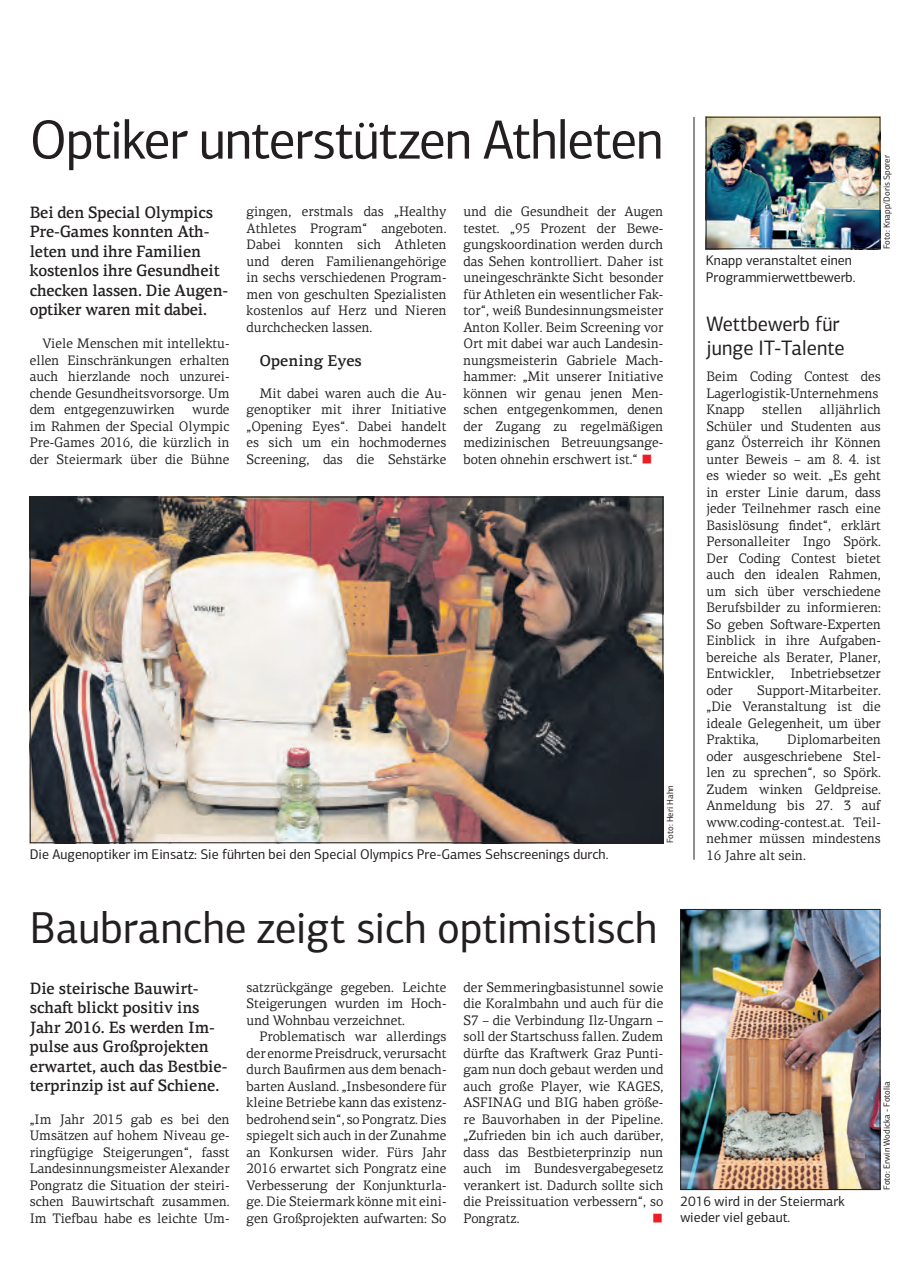
<style>
.page{position:relative;width:910px;height:1276px;background:#fff}
.page>*{position:absolute;margin:0;border:0;box-sizing:border-box;transform-origin:0 0}
.Titel_37{font:55.5px "PF Centro Sans Pro";letter-spacing:-.025em;color:#231f20;scale:.96 1}
.Titel_30{font:45px "PF Centro Sans Pro";letter-spacing:-.005em;color:#231f20;scale:.96 1}
.Titel_1-Spalter{font:21px/24px "PF Centro Sans Pro";color:#231f20;scale:.96 1}
.Vorspann_1sp{font:500 16.5px/19.5px "PF Centro Serif Pro";letter-spacing:-.01em;color:#231f20;scale:.96 1}
.ZwiTi{font:500 15.75px "PF Centro Serif Pro";color:#231f20}
.Bildtext{font:14.1px/16.5px "PF Centro Sans Pro";color:#231f20}
.GS_Centro_Serif_9_2{font:13.8px/16.5px "PF Centro Serif Pro";color:#231f20;text-align:justify;scale:.96 1}
.GS_Centro_Serif_9_2-2{font:13.8px "PF Centro Serif Pro";color:#ee1d23;scale:.96 1}
.Bildtext-2{font:9px "PF Centro Sans Pro";color:#231f20}
.s1{color:#ee1d23}
</style>
<div class="page">
<img style="left:32px;top:498px;width:629px;height:343px">
<img style="left:708px;top:119px;width:170px;height:128px">
<div style="left:706px;top:117px;width:174px;height:132px;border:1px solid #231f20"></div>
<hr style="left:694px;top:117px;width:1px;height:742px;background:#231f20">
<img style="left:682px;top:911px;width:196px;height:276px">
<div style="left:680px;top:909px;width:200px;height:280px;border:1px solid #231f20"></div>
<p class="Titel_37" style="left:30px;top:106px;width:662px">Optiker unterstützen Athleten</p>
<p class="Vorspann_1sp" style="left:30px;top:203px;width:208px">Bei den Special Olympics<br>Pre-Games konnten Ath&shy;leten und ihre Familien kostenlos ihre Gesundheit checken lassen. Die Augen&shy;optiker waren mit dabei.</p>
<p class="GS_Centro_Serif_9_2" style="left:30px;top:335px;width:210px;text-indent:13px">Viele Menschen mit intellektu&shy;ellen Einschränkungen erhalten auch hierzlande noch unzurei&shy;chende Gesundheitsvorsorge. Um dem entgegenzuwirken</p>
<p class="GS_Centro_Serif_9_2" style="left:463px;top:203px;width:210px">und die Gesundheit der Augen testet. „95 Prozent der Bewe&shy;gungskoordination werden durch das Sehen kontrolliert. Daher ist uneingeschränkte Sicht besonder für Athleten ein wesentlicher Fak&shy;tor“, weiß Bundesinnungsmeister Anton Koller. Beim Screening vor Ort mit dabei war auch Landesin&shy;nungsmeisterin Gabriele Mach&shy;hammer: „Mit unserer Initiative können wir genau jenen Men&shy;schen entgegenkommen, denen der Zugang zu regelmäßigen medizinischen Betreuungsange&shy;boten ohnehin erschwert ist.“ <span class="s1">■</span></p>
<p class="GS_Centro_Serif_9_2" style="left:247px;top:203px;width:210px">gingen, erstmals das „Healthy Athletes Program“ angeboten.<br>Dabei konnten sich Athleten und deren Familienangehörige in sechs verschiedenen Program&shy;men von geschulten Spezialisten kostenlos auf Herz und Nieren durchchecken lassen.</p>
<p class="ZwiTi" style="left:259px;top:351px;width:104px">Opening Eyes</p>
<p class="GS_Centro_Serif_9_2" style="left:247px;top:385px;width:210px;text-indent:13px">Mit dabei waren auch die Au&shy;genoptiker mit ihrer Initiative „Opening Eyes“. Dabei handelt es sich um ein hochmodernes Screening, das die Sehstärke</p>
<p class="GS_Centro_Serif_9_2" style="left:30px;top:401px;width:210px;text-indent:162px">wurde im Rahmen der Special Olympic Pre-Games 2016, die kürzlich in der Steiermark über die Bühne</p>
<p class="Bildtext" style="left:30px;top:846px;width:580px">Die Augenoptiker im Einsatz: Sie führten bei den Special Olympics Pre-Games Sehscreenings durch.</p>
<p class="Bildtext-2" style="left:665px;top:843px;width:59px;rotate:-90deg">Foto: Heri Hahn</p>
<p class="Bildtext" style="left:706px;top:252px;width:151px">Knapp veranstaltet einen<br>Programmierwettbewerb.</p>
<p class="Bildtext-2" style="left:881px;top:249px;width:95px;rotate:-90deg">Foto: Knapp/Doris Sporer</p>
<p class="Titel_1-Spalter" style="left:706px;top:312px;width:145px">Wettbewerb für junge IT-Talente</p>
<p class="GS_Centro_Serif_9_2" style="left:706px;top:368px;width:183px;text-align:left">Beim Coding Contest des<br>Lagerlogistik-Unternehmens<br>Knapp</p>
<p class="GS_Centro_Serif_9_2" style="left:706px;top:401px;width:183px;text-indent:113px">alljährlich Schüler und Studenten aus ganz Österreich ihr Können unter Beweis – am 8. 4. ist es wieder so weit. „Es geht in erster Linie darum, dass jeder Teilnehmer rasch eine Basislösung findet“, erklärt Personalleiter Ingo Spörk.<br>Der Coding Contest bietet auch den idealen Rahmen, um sich über verschiedene Berufsbilder zu informieren:<br>So geben Software-Experten Einblick in ihre Aufgaben&shy;bereiche als Berater, Planer, Entwickler, Inbetriebsetzer oder</p>
<p class="GS_Centro_Serif_9_2" style="left:762px;top:401px;width:43px">stellen</p>
<p class="GS_Centro_Serif_9_2" style="left:706px;top:682px;width:183px;text-indent:51px">Support-Mitarbeiter. „Die Veranstaltung ist die ideale Gelegenheit, um über Praktika,</p>
<p class="GS_Centro_Serif_9_2" style="left:706px;top:731px;width:183px;text-indent:81px">Diplomarbeiten oder ausgeschriebene Stel&shy;len zu sprechen“, so Spörk.<br>Zudem winken Geldpreise.<br>Anmeldung bis 27. 3 auf www.coding-contest.at. Teil&shy;nehmer müssen mindestens 16 Jahre alt sein.</p>
<p class="Titel_30" style="left:30px;top:900px;width:655px">Baubranche zeigt sich optimistisch</p>
<p class="Vorspann_1sp" style="left:30px;top:978px;width:207px">Die steirische Bauwirt&shy;schaft blickt positiv ins<br>Jahr 2016. Es werden Im&shy;pulse aus Großprojekten erwartet, auch das Bestbie&shy;terprinzip ist auf Schiene.</p>
<p class="GS_Centro_Serif_9_2" style="left:30px;top:1111px;width:210px">„Im Jahr 2015 gab es bei den Umsätzen auf hohem Niveau ge&shy;ringfügige Steigerungen“, fasst Landesinnungsmeister Alexander Pongratz die Situation der steiri&shy;schen Bauwirtschaft zusammen.<br>Im Tiefbau habe es leichte Um-</p>
<p class="GS_Centro_Serif_9_2" style="left:247px;top:979px;width:210px">satzrückgänge gegeben. Leichte Steigerungen wurden im Hoch&shy;und Wohnbau verzeichnet.</p>
<p class="GS_Centro_Serif_9_2" style="left:247px;top:1028px;width:210px;text-indent:13px">Problematisch war allerdings der enorme Preisdruck, verursacht durch Baufirmen aus dem benach&shy;barten Ausland. „Insbesondere für kleine Betriebe kann das existenz&shy;bedrohend sein“, so Pongratz. Dies spiegelt sich auch in der Zunahme an Konkursen wider. Fürs Jahr 2016 erwartet sich Pongratz eine Verbesserung der Konjunkturla&shy;ge. Die Steiermark könne mit eini&shy;gen Großprojekten aufwarten: So</p>
<p class="GS_Centro_Serif_9_2" style="left:463px;top:979px;width:210px">der Semmeringbasistunnel sowie die Koralmbahn und auch für die S7 – die Verbindung Ilz-Ungarn – soll der Startschuss fallen. Zudem dürfte das Kraftwerk Graz Punti&shy;gam nun doch gebaut werden und auch große Player, wie KAGES, ASFINAG und BIG haben größe&shy;re Bauvorhaben in der Pipeline. „Zufrieden bin ich auch darüber, dass das Bestbieterprinzip nun auch im Bundesvergabegesetz verankert ist. Dadurch sollte sich die Preissituation verbessern“, so Pongratz.</p>
<p class="GS_Centro_Serif_9_2-2" style="left:652px;top:1209px;width:14px">■</p>
<p class="Bildtext" style="left:680px;top:1193px;width:166px">2016 wird in der Steiermark wieder viel gebaut.</p>
<p class="Bildtext-2" style="left:881px;top:1189px;width:110px;rotate:-90deg">Foto: Erwin Wodicka - Fotolia</p>
</div>
